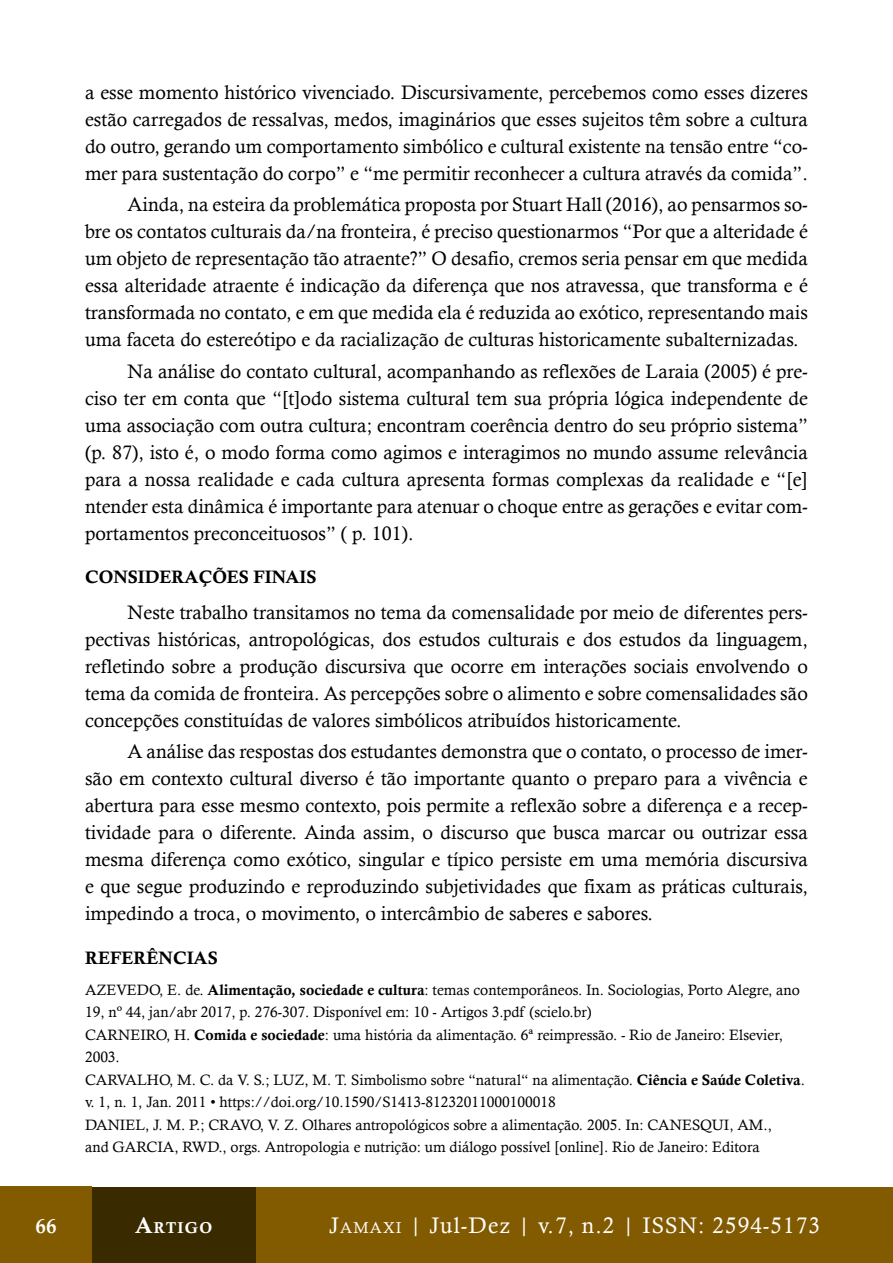
<style>
.page{position:relative;width:893px;height:1263px;background:#fff}
.page>*{position:absolute;margin:0;border:0;box-sizing:border-box;transform-origin:0 0}
.t1{font:22.5px "Calisto";letter-spacing:.05em;color:#fff}
.t2{font:700 21px "Palatino Linotype";color:#fff}
.t3{font:19.5px/27px "Calisto";color:#000;text-align:justify}
.t4{font:18px "Calis MT Bol";color:#000}
.t5{font:15.75px "Calis MT Bol";letter-spacing:.07em;color:#fff}
.t6{font:15px/22.5px "Calisto";color:#000}
.s1{font-family:"Calis MT Bol"}
.s2{font-size:22.5px}
.s3{font-style:inherit}
.s4{font-size:15.75px}
</style>
<div class="page">
<div style="left:255px;top:1187px;width:638px;height:76px;background:#825a00"></div>
<div style="left:92px;top:1187px;width:163px;height:76px;background:#392a00"></div>
<div style="left:0;top:1187px;width:92px;height:76px;background:#825a00"></div>
<p class="t3" style="left:85px;top:79px;width:724px">a esse momento histórico vivenciado. Discursivamente, percebemos como esses dizeres estão carregados de ressalvas, medos, imaginários que esses sujeitos têm sobre a cultura do outro, gerando um comportamento simbólico e cultural existente na tensão entre “co&shy;mer para sustentação do corpo” e “me permitir reconhecer a cultura através da comida”.</p>
<p class="t3" style="left:85px;top:191px;width:724px;text-indent:43px">Ainda, na esteira da problemática proposta por Stuart Hall (2016), ao pensarmos so&shy;bre os contatos culturais da/na fronteira, é preciso questionarmos “Por que a alteridade é um objeto de representação tão atraente?” O desafio, cremos seria pensar em que medida essa alteridade atraente é indicação da diferença que nos atravessa, que transforma e é transformada no contato, e em que medida ela é reduzida ao exótico, representando mais uma faceta do estereótipo e da racialização de culturas historicamente subalternizadas.</p>
<p class="t3" style="left:85px;top:357px;width:724px;text-indent:43px">Na análise do contato cultural, acompanhando as reflexões de Laraia (2005) é pre&shy;ciso ter em conta que “[t]odo sistema cultural tem sua própria lógica independente de uma associação com outra cultura; encontram coerência dentro do seu próprio sistema” (p. 87), isto é, o modo forma como agimos e interagimos no mundo assume relevância para a nossa realidade e cada cultura apresenta formas complexas da realidade e “[e] ntender esta dinâmica é importante para atenuar o choque entre as gerações e evitar com&shy;portamentos preconceituosos” ( p. 101).</p>
<p class="t4" style="left:85px;top:567px;width:233px">CONSIDERAÇÕES FINAIS</p>
<p class="t3" style="left:85px;top:598px;width:724px;text-indent:43px">Neste trabalho transitamos no tema da comensalidade por meio de diferentes pers&shy;pectivas históricas, antropológicas, dos estudos culturais e dos estudos da linguagem, refletindo sobre a produção discursiva que ocorre em interações sociais envolvendo o tema da comida de fronteira. As percepções sobre o alimento e sobre comensalidades são concepções constituídas de valores simbólicos atribuídos historicamente.</p>
<p class="t3" style="left:85px;top:738px;width:724px;text-indent:43px">A análise das respostas dos estudantes demonstra que o contato, o processo de imer&shy;são em contexto cultural diverso é tão importante quanto o preparo para a vivência e abertura para esse mesmo contexto, pois permite a reflexão sobre a diferença e a recep&shy;tividade para o diferente. Ainda assim, o discurso que busca marcar ou outrizar essa mesma diferença como exótico, singular e típico persiste em uma memória discursiva e que segue produzindo e reproduzindo subjetividades que fixam as práticas culturais, impedindo a troca, o movimento, o intercâmbio de saberes e sabores.</p>
<p class="t4" style="left:85px;top:947px;width:134px">REFERÊNCIAS</p>
<p class="t6" style="left:85px;top:978px;width:721px">AZEVEDO, E. de. <span class="s1">Alimentação, sociedade e cultura</span>: temas contemporâneos. In. Sociologias, Porto Alegre, ano 19, nº 44, jan/abr 2017, p. 276-307. Disponível em: 10 - Artigos 3.pdf (scielo.br)<br>CARNEIRO, H. <span class="s1">Comida e sociedade</span>: uma história da alimentação. 6ª reimpressão. - Rio de Janeiro: Elsevier, 2003.<br>CARVALHO, M. C. da V. S.; LUZ, M. T. Simbolismo sobre “natural“ na alimentação. <span class="s1">Ciência e Saúde Coletiva</span>. v. 1, n. 1, Jan. 2011 • https://doi.org/10.1590/S1413-81232011000100018<br>DANIEL, J. M. P.; CRAVO, V. Z. Olhares antropológicos sobre a alimentação. 2005. In: CANESQUI, AM.,<br>and GARCIA, RWD., orgs. Antropologia e nutrição: um diálogo possível [online]. Rio de Janeiro: Editora</p>
<p class="t2" style="left:36px;top:1211px;width:23px">66</p>
<p class="t5" style="left:135px;top:1219px;width:78px"><span class="s2">A</span>rtigo</p>
<p class="t1" style="left:329px;top:1212px;width:492px"><span class="s3">J</span><span class="s4">AMAXI</span> | Jul-Dez | v.7, n.2 | ISSN: 2594-5173</p>
</div>
